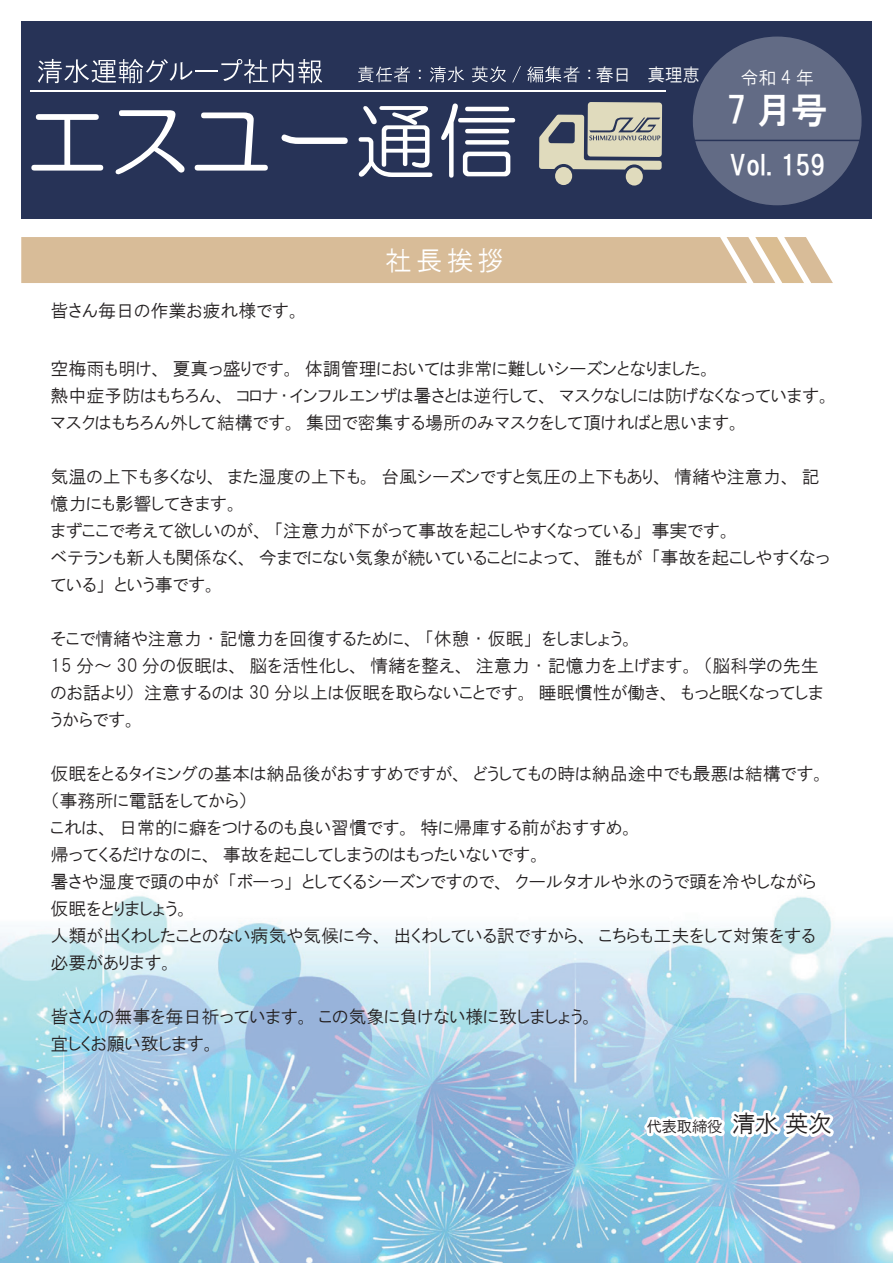
<style>
.page{position:relative;width:893px;height:1263px;background:#fff}
.page>*{position:absolute;margin:0;border:0;box-sizing:border-box;transform-origin:0 0}
.t1{font:36px "HGP Gothic E";color:#fff}
.t2{font:27px "HGP Gothic E";color:#fff}
.t3{font:27px "HGP Gothic M";color:#fff}
.t4{font:18px/27px "HGP Gothic M";color:#231f20}
.t5{font:18px "HGS Gothic M";color:#fff}
.t6{font:18px "HGP Gothic M";color:#fff}
.t7{font:15.75px "HGP Gothic M";letter-spacing:-.04em;color:#231f20}
.s1{font-size:24px}
</style>
<div class="page">
<div style="left:21px;top:237px;width:812px;height:46px;background:#d8bc98"></div>
<div style="left:21px;top:21px;width:851px;height:197px;background:#273357"></div>
<svg style="left:693px;top:37px;width:169px;height:168px"></svg>
<svg style="left:358px;top:66px;width:52px;height:16px"></svg>
<svg style="left:430px;top:66px;width:34px;height:16px"></svg>
<svg style="left:472px;top:66px;width:34px;height:16px"></svg>
<svg style="left:512px;top:66px;width:9px;height:17px"></svg>
<svg style="left:527px;top:66px;width:52px;height:16px"></svg>
<svg style="left:31px;top:114px;width:72px;height:57px"></svg>
<svg style="left:115px;top:110px;width:70px;height:65px"></svg>
<svg style="left:195px;top:112px;width:73px;height:59px"></svg>
<svg style="left:281px;top:134px;width:67px;height:10px"></svg>
<svg style="left:358px;top:106px;width:74px;height:71px"></svg>
<svg style="left:441px;top:103px;width:74px;height:75px"></svg>
<svg style="left:38px;top:59px;width:154px;height:24px"></svg>
<hr style="left:196px;top:70px;width:22px;height:2px;background:#fff">
<svg style="left:221px;top:59px;width:101px;height:24px"></svg>
<hr style="left:30px;top:90px;width:636px;height:2px;background:#fff">
<div style="left:555px;top:167px;width:17px;height:18px;background:#e0dbbd;border-radius:50%"></div>
<div style="left:626px;top:167px;width:17px;height:19px;background:#e0dbbd;border-radius:50%"></div>
<svg style="left:539px;top:102px;width:123px;height:68px"></svg>
<img style="left:0;top:896px;width:893px;height:367px">
<svg style="left:639px;top:1089px;width:200px;height:53px"></svg>
<p class="t4" style="left:51px;top:297px;width:252px">皆さん毎日の作業お疲れ様です。</p>
<h2 class="t3" style="left:385px;top:247px;width:121px">社長挨拶</h2>
<p class="t5" style="left:596px;top:65px;width:106px">春日　真理恵</p>
<p class="t6" style="left:740px;top:69px;width:75px">令和4年</p>
<h1 class="t1" style="left:727px;top:92px;width:102px">7 月号</h1>
<h2 class="t2" style="left:729px;top:152px;width:98px">Vol. 159</h2>
<p class="t4" style="left:51px;top:355px;width:782px">空梅雨も明け、夏真っ盛りです。体調管理においては非常に難しいシーズンとなりました。<br>熱中症予防はもちろん、コロナ・インフルエンザは暑さとは逆行して、マスクなしには防げなくなっています。マスクはもちろん外して結構です。集団で密集する場所のみマスクをして頂ければと思います。</p>
<p class="t4" style="left:51px;top:463px;width:781px">気温の上下も多くなり、また湿度の上下も。台風シーズンですと気圧の上下もあり、情緒や注意力、記憶力にも影響してきます。<br>まずここで考えて欲しいのが、「注意力が下がって事故を起こしやすくなっている」事実です。<br>ベテランも新人も関係なく、今までにない気象が続いていることによって、誰もが「事故を起こしやすくなっている」という事です。</p>
<p class="t4" style="left:51px;top:625px;width:774px">そこで情緒や注意力・記憶力を回復するために、「休憩・仮眠」をしましょう。<br>15 分～ 30 分の仮眠は、脳を活性化し、情緒を整え、注意力・記憶力を上げます。（脳科学の先生のお話より）注意するのは 30 分以上は仮眠を取らないことです。睡眠慣性が働き、もっと眠くなってしまうからです。</p>
<p class="t4" style="left:51px;top:760px;width:776px">仮眠をとるタイミングの基本は納品後がおすすめですが、どうしてもの時は納品途中でも最悪は結構です。（事務所に電話をしてから）<br>これは、日常的に癖をつけるのも良い習慣です。特に帰庫する前がおすすめ。<br>帰ってくるだけなのに、事故を起こしてしまうのはもったいないです。<br>暑さや湿度で頭の中が「ボーっ」としてくるシーズンですので、クールタオルや氷のうで頭を冷やしながら仮眠をとりましょう。<br>人類が出くわしたことのない病気や気候に今、出くわしている訳ですから、こちらも工夫をして対策をする必要があります。</p>
<p class="t4" style="left:51px;top:1003px;width:545px">皆さんの無事を毎日祈っています。この気象に負けない様に致しましょう。宜しくお願い致します。</p>
<p class="t7" style="left:646px;top:1118px;width:187px">代表取締役　<span class="s1">清水 英次</span></p>
</div>
